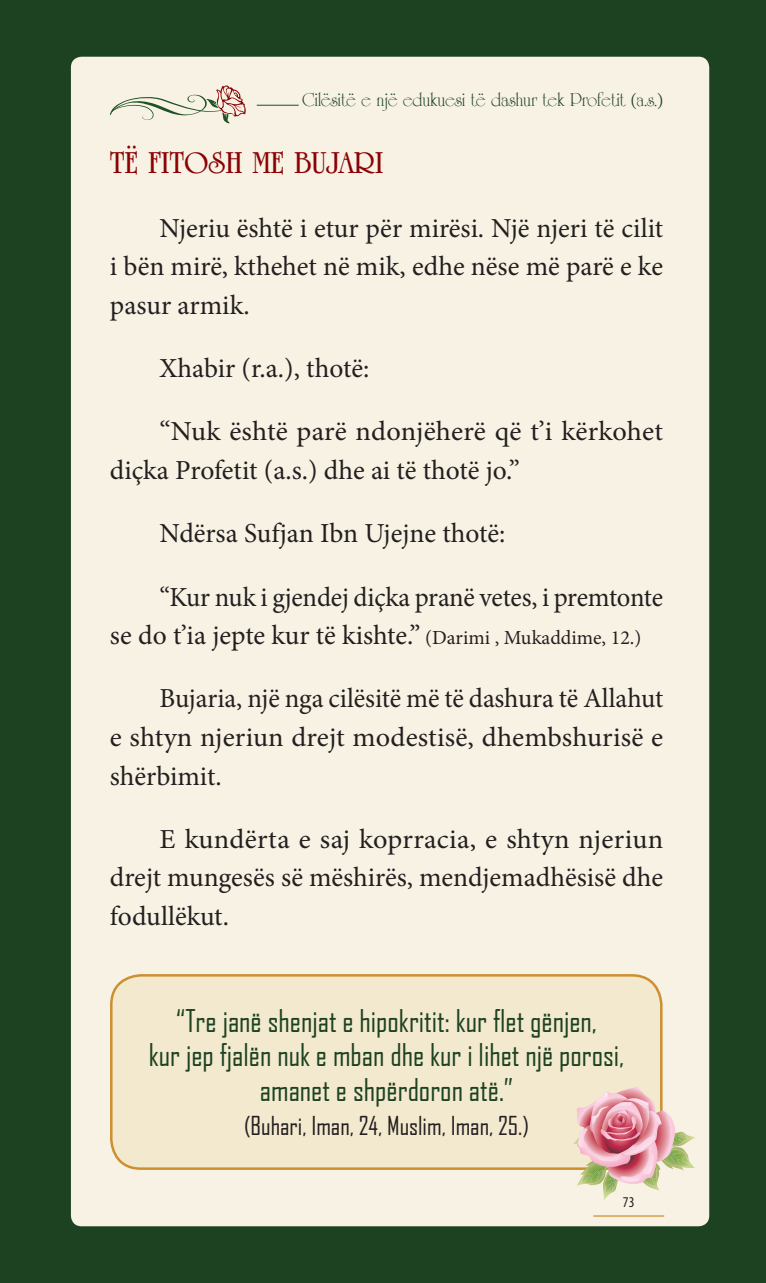
<style>
.page{position:relative;width:766px;height:1283px;background:#fff}
.page>*{position:absolute;margin:0;border:0;box-sizing:border-box;transform-origin:0 0}
.ara_başlık{font:700 32.5px "University Roman BT";color:#8b0205}
.t1{font:30px/34.5px "Agency FB";color:#1c4221;text-align:center}
.metin{font:27.5px/38.5px "Minion Pro";color:#231f20;text-align:justify}
.t2{font:25px "Agency FB";color:#231f20}
.t3{font:20px "Unicorn Plain";letter-spacing:-.01em;color:#1c4221}
.t4{font:condensed 15px "Myriad Pro";color:#231f20}
.s1{font-size:20px}
</style>
<div class="page">
<div style="left:0;top:0;width:765px;height:1283px;background:#1c4221"></div>
<div style="left:71px;top:57px;width:638px;height:1169px;background:#f8f2e4;border-radius:11px"></div>
<hr style="left:257px;top:105px;width:41px;height:1px;background:#1e5123">
<div style="left:111px;top:975px;width:550px;height:193px;background:#f3e9ce;border-radius:29px"></div>
<div style="left:110px;top:974px;width:552px;height:196px;border:2px solid #cd8f30;border-radius:29px"></div>
<svg style="left:572px;top:1086px;width:123px;height:114px"></svg>
<svg style="left:110px;top:85px;width:136px;height:39px"></svg>
<hr style="left:593px;top:1215px;width:71px;height:1px;background:#cd8f30">
<p class="t3" style="left:302px;top:87px;width:362px">Cilësitë e një edukuesi të dashur tek Profetit (a.s.)</p>
<p class="ara_başlık" style="left:110px;top:143px;width:275px">TË FITOSH ME BUJARI</p>
<p class="metin" style="left:110px;top:209px;width:554px;text-indent:50px">Njeriu është i etur për mirësi. Një njeri të cilit i bën mirë, kthehet në mik, edhe nëse më parë e ke pasur armik.</p>
<p class="metin" style="left:159px;top:349px;width:211px">Xhabir (r.a.), thotë:</p>
<p class="metin" style="left:110px;top:412px;width:554px;text-indent:50px">“Nuk është parë ndonjëherë që t’i kërkohet diçka Profetit (a.s.) dhe ai të thotë jo.”</p>
<p class="metin" style="left:159px;top:514px;width:347px">Ndërsa Sufjan Ibn Ujejne thotë:</p>
<p class="metin" style="left:110px;top:578px;width:554px;text-indent:50px">“Kur nuk i gjendej diçka pranë vetes, i premtonte se do t’ia jepte kur të kishte.” <span class="s1">(Darimi , Mukaddime, 12.)</span></p>
<p class="metin" style="left:110px;top:679px;width:554px;text-indent:50px">Bujaria, një nga cilësitë më të dashura të Allahut e shtyn njeriun drejt modestisë, dhembshurisë e shërbimit.</p>
<p class="metin" style="left:110px;top:820px;width:554px;text-indent:50px">E kundërta e saj koprracia, e shtyn njeriun drejt mungesës së mëshirës, mendjemadhësisë dhe fodullëkut.</p>
<p class="t1" style="left:149px;top:1003px;width:477px">“Tre janë shenjat e hipokritit: kur flet gënjen,<br>kur jep fjalën nuk e mban dhe kur i lihet një porosi, amanet e shpërdoron atë.”</p>
<p class="t2" style="left:244px;top:1110px;width:286px">(Buhari, Iman, 24, Muslim, Iman, 25.)</p>
<p class="t4" style="left:622px;top:1193px;width:13px">73</p>
</div>
